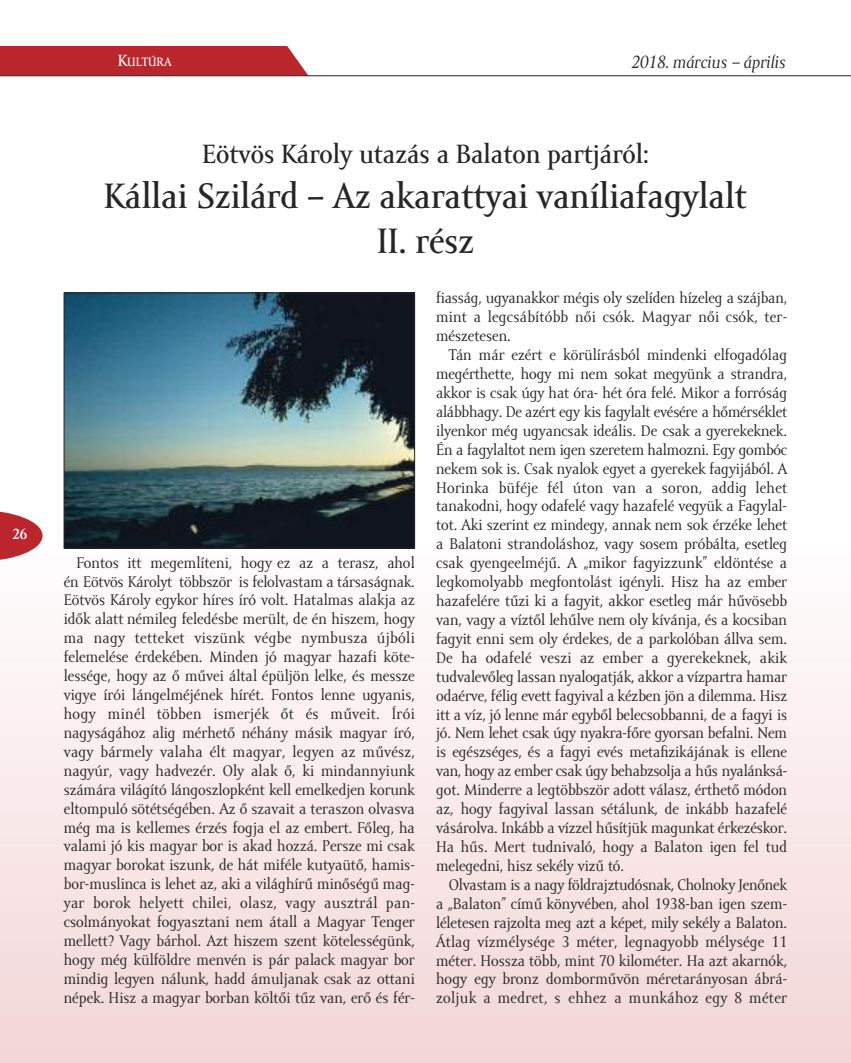
<style>
.page{position:relative;width:851px;height:1063px;background:#fff}
.page>*{position:absolute;margin:0;border:0;box-sizing:border-box;transform-origin:0 0}
.t1{font:36px/45px "Amor Serif Text Pro";color:#272627;text-align:center}
.t2{font:27px "Amor Serif Text Pro";color:#272627}
.t3{font:italic 18px "Amor Serif Pro";color:#272627}
.t4{font:15.75px/18.9px "Amor Serif Pro";color:#272627;text-align:justify}
.t5{font:700 15px "Amor Serif Pro";color:#fff}
.t6{font:12.3px "Amor Serif Text Pro";color:#fff}
.s1{font-size:16.5px}
</style>
<div class="page">
<img style="left:0;top:531px;width:850px;height:532px">
<div style="left:0;top:46px;width:308px;height:29px;background:#bb262c"></div>
<hr style="left:0;top:75px;width:850px;height:1px;background:#272627">
<svg style="left:0;top:511px;width:43px;height:50px"></svg>
<img style="left:66px;top:295px;width:347px;height:251px">
<div style="left:64px;top:293px;width:351px;height:255px;border:1px solid #272627"></div>
<p class="t5" style="left:13px;top:529px;width:16px">26</p>
<p class="t6" style="left:118px;top:55px;width:55px"><span class="s1">k</span>ULtÚRa</p>
<p class="t3" style="left:631px;top:56px;width:155px">2018. március – április</p>
<h2 class="t2" style="left:202px;top:140px;width:448px">Eötvös károly utazás a Balaton partjáról:</h2>
<h1 class="t1" style="left:104px;top:175px;width:644px">kállai Szilárd – az akarattyai vaníliafagylalt<br>II. rész</h1>
<p class="t4" style="left:64px;top:555px;width:352px;text-indent:13px">Fontos itt megemlíteni, hogy ez az a terasz, ahol én Eötvös Károlyt többször is felolvastam a társaságnak.<br>Eötvös Károly egykor híres író volt. hatalmas alakja az idők alatt némileg feledésbe merült, de én hiszem, hogy ma nagy tetteket viszünk végbe nymbusza újbóli felemelése érdekében. Minden jó magyar hazafi köte&shy;lessége, hogy az ő művei által épüljön lelke, és messze vigye írói lángelméjének hírét. Fontos lenne ugyanis, hogy minél többen ismerjék őt és műveit. Írói nagyságához alig mérhető néhány másik magyar író, vagy bármely valaha élt magyar, legyen az művész, nagyúr, vagy hadvezér. oly alak ő, ki mindannyiunk számára világító lángoszlopként kell emelkedjen korunk eltompuló sötétségében. Az ő szavait a teraszon olvasva még ma is kellemes érzés fogja el az embert. Főleg, ha valami jó kis magyar bor is akad hozzá. Persze mi csak magyar borokat iszunk, de hát miféle kutyaütő, hamis&shy;bor-muslinca is lehet az, aki a világhírű minőségű mag&shy;yar borok helyett chilei, olasz, vagy ausztrál pan&shy;csolmányokat fogyasztani nem átall a Magyar Tenger mellett? Vagy bárhol. Azt hiszem szent kötelességünk, hogy még külföldre menvén is pár palack magyar bor mindig legyen nálunk, hadd ámuljanak csak az ottani népek. hisz a magyar borban költői tűz van, erő és fér-</p>
<p class="t4" style="left:436px;top:291px;width:352px">fiasság, ugyanakkor mégis oly szelíden hízeleg a szájban, mint a legcsábítóbb női csók. Magyar női csók, ter&shy;mészetesen.</p>
<p class="t4" style="left:436px;top:347px;width:352px;text-indent:13px">Tán már ezért e körülírásból mindenki elfogadólag megérthette, hogy mi nem sokat megyünk a strandra, akkor is csak úgy hat óra- hét óra felé. Mikor a forróság alábbhagy. De azért egy kis fagylalt evésére a hőmérséklet ilyenkor még ugyancsak ideális. De csak a gyerekeknek. én a fagylaltot nem igen szeretem halmozni. Egy gombóc nekem sok is. Csak nyalok egyet a gyerekek fagyijából. A horinka büféje fél úton van a soron, addig lehet tanakodni, hogy odafelé vagy hazafelé vegyük a Fagylal&shy;tot. Aki szerint ez mindegy, annak nem sok érzéke lehet a Balatoni strandoláshoz, vagy sosem próbálta, esetleg csak gyengeelméjű. A „mikor fagyizzunk” eldöntése a legkomolyabb megfontolást igényli. hisz ha az ember hazafelére tűzi ki a fagyit, akkor esetleg már hűvösebb van, vagy a víztől lehűlve nem oly kívánja, és a kocsiban fagyit enni sem oly érdekes, de a parkolóban állva sem.<br>De ha odafelé veszi az ember a gyerekeknek, akik tudvalevőleg lassan nyalogatják, akkor a vízpartra hamar odaérve, félig evett fagyival a kézben jön a dilemma. hisz itt a víz, jó lenne már egyből belecsobbanni, de a fagyi is jó. Nem lehet csak úgy nyakra-főre gyorsan befalni. Nem is egészséges, és a fagyi evés metafizikájának is ellene van, hogy az ember csak úgy behabzsolja a hűs nyalánksá&shy;got. Minderre a legtöbbször adott válasz, érthető módon az, hogy fagyival lassan sétálunk, de inkább hazafelé vásárolva. Inkább a vízzel hűsítjük magunkat érkezéskor. ha hűs. Mert tudnivaló, hogy a Balaton igen fel tud melegedni, hisz sekély vizű tó.</p>
<p class="t4" style="left:436px;top:877px;width:352px;text-indent:13px">olvastam is a nagy földrajztudósnak, Cholnoky Jenőnek a „Balaton” című könyvében, ahol 1938-ban igen szem&shy;léletesen rajzolta meg azt a képet, mily sekély a Balaton. átlag vízmélysége 3 méter, legnagyobb mélysége 11 méter. hossza több, mint 70 kilométer. ha azt akarnók, hogy egy bronz domborművön méretarányosan ábrá&shy;zoljuk a medret, s ehhez a munkához egy 8 méter</p>
</div>
